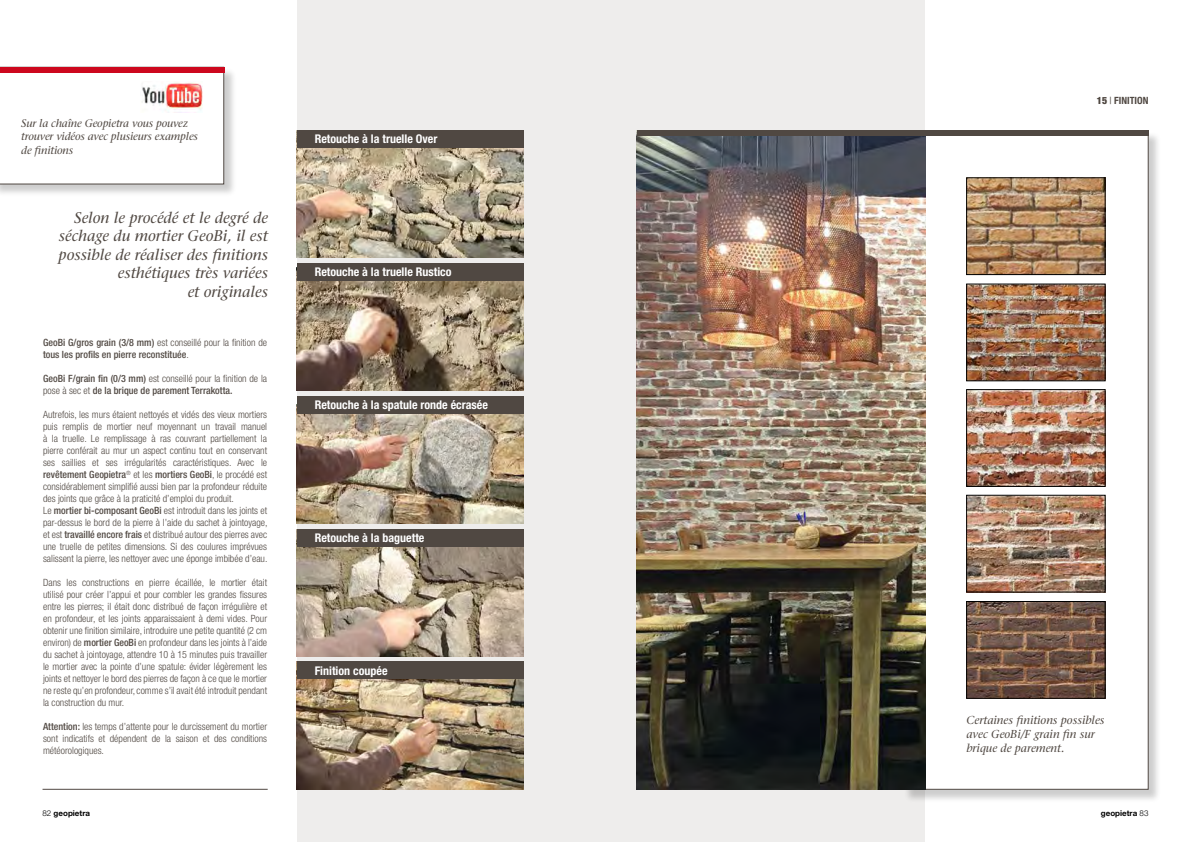
<style>
.page{position:relative;width:1191px;height:842px;background:#fff}
.page>*{position:absolute;margin:0;border:0;box-sizing:border-box;transform-origin:0 0}
.t1{font:italic 500 15.5px/18.6px "Stone Serif Std";color:#504842;text-align:right}
.t2{font:700 condensed 12px "Helvetica Neue LT Std";color:#fff}
.t3{font:italic 500 11.5px/14.1px "Stone Serif Std";color:#504842}
.t4{font:italic 500 11px/13.2px "Stone Serif Std";letter-spacing:-.01em;color:#504842}
.t5{font:300 condensed 10px/12px "Helvetica Neue LT Std";color:#504842;text-align:justify}
.t6{font:500 condensed 10px/12px "Helvetica Neue LT Std";color:#504842}
.t7{font:700 condensed 10px "Helvetica Neue LT Std";color:#504842}
.t8{font:700 8px "Helvetica Neue LT Std";color:#000}
.s1{font-weight:300}
.s2{font-weight:500}
.s3{font-weight:900}
.s4{font-weight:400}
</style>
<div class="page">
<div style="left:297px;top:0;width:627px;height:842px;background:#eeedec"></div>
<img style="left:297px;top:147px;width:226px;height:111px">
<img style="left:297px;top:280px;width:226px;height:111px">
<img style="left:297px;top:413px;width:226px;height:111px">
<img style="left:297px;top:546px;width:226px;height:111px">
<img style="left:297px;top:679px;width:226px;height:110px">
<div style="left:903px;top:131px;width:258px;height:671px;background:#000;opacity:.2"></div>
<div style="left:902px;top:130px;width:246px;height:659px;background:#fff"></div>
<img style="left:636px;top:136px;width:289px;height:653px">
<img style="left:968px;top:180px;width:135px;height:93px">
<div style="left:966px;top:178px;width:139px;height:97px;border:1px solid #000"></div>
<img style="left:968px;top:286px;width:135px;height:93px">
<div style="left:966px;top:284px;width:139px;height:97px;border:1px solid #000"></div>
<img style="left:968px;top:391px;width:135px;height:93px">
<div style="left:966px;top:389px;width:139px;height:97px;border:1px solid #000"></div>
<img style="left:968px;top:497px;width:135px;height:93px">
<div style="left:966px;top:495px;width:139px;height:97px;border:1px solid #000"></div>
<img style="left:968px;top:603px;width:135px;height:93px">
<div style="left:966px;top:601px;width:139px;height:97px;border:1px solid #000"></div>
<div style="left:636px;top:130px;width:512px;height:6px;background:#504842"></div>
<hr style="left:43px;top:789px;width:225px;height:1px;background:#504842">
<div style="left:0;top:68px;width:237px;height:129px;background:#000;opacity:.2"></div>
<svg style="left:0;top:73px;width:224px;height:111px"></svg>
<img style="left:141px;top:81px;width:62px;height:32px">
<div style="left:0;top:67px;width:224px;height:6px;background:#cd071e"></div>
<div style="left:297px;top:130px;width:226px;height:17px;background:#504842"></div>
<div style="left:297px;top:263px;width:226px;height:17px;background:#504842"></div>
<div style="left:297px;top:396px;width:226px;height:17px;background:#504842"></div>
<div style="left:297px;top:529px;width:226px;height:17px;background:#504842"></div>
<div style="left:297px;top:662px;width:226px;height:17px;background:#504842"></div>
<p class="t4" style="left:21px;top:116px;width:178px">Sur la chaîne Geopietra vous pouvez trouver vidéos avec plusieurs examples</p>
<p class="t4" style="left:21px;top:144px;width:54px">de finitions</p>
<h1 class="t1" style="left:59px;top:208px;width:211px">Selon le procédé et le degré de séchage du mortier GeoBi, il est possible de réaliser des finitions esthétiques très variées<br>et originales</h1>
<p class="t6" style="left:43px;top:336px;width:225px">GeoBi G/gros grain (3/8 mm) <span class="s1">est conseillé pour la finition de </span>tous les profils en pierre reconstituée<span class="s1">.</span></p>
<p class="t6" style="left:43px;top:372px;width:225px">GeoBi F/grain fin (0/3 mm) <span class="s1">est conseillé pour la finition de la pose à sec et</span> de la brique de parement Terrakotta.</p>
<p class="t5" style="left:43px;top:408px;width:226px;text-align:left">Autrefois, les murs étaient nettoyés et vidés des vieux mortiers puis remplis de mortier neuf moyennant un travail manuel à la truelle. Le remplissage à ras couvrant partiellement la pierre conférait au mur un aspect continu tout en conservant ses saillies et ses irrégularités caractéristiques. Avec le <span class="s2">revêtement Geopietra</span><sup>®</sup> et les <span class="s2">mortiers GeoBi</span>, le procédé est considérablement simplifié aussi bien par la profondeur réduite des joints que grâce à la praticité d’emploi du produit.<br>Le <span class="s2">mortier bi-composant GeoBi</span> est introduit dans les joints et par-dessus le bord de la pierre à l’aide du sachet à jointoyage, et est <span class="s2">travaillé encore frais</span> et distribué autour des pierres avec une truelle de petites dimensions. Si des coulures imprévues salissent la pierre, les nettoyer avec une éponge imbibée d’eau.</p>
<p class="t5" style="left:43px;top:576px;width:225px">Dans les constructions en pierre écaillée, le mortier était utilisé pour créer l’appui et pour combler les grandes fissures entre les pierres; il était donc distribué de façon irrégulière et en profondeur, et les joints apparaissaient à demi vides. Pour obtenir une finition similaire, introduire une petite quantité (2 cm environ) de <span class="s2">mortier GeoBi</span> en profondeur dans les joints à l’aide du sachet à jointoyage, attendre 10 à 15 minutes puis travailler le mortier avec la pointe d’une spatule: évider légèrement les joints et nettoyer le bord des pierres de façon à ce que le mortier ne reste qu’en profondeur, comme s’il avait été introduit pendant la construction du mur.</p>
<p class="t5" style="left:43px;top:720px;width:225px"><span class="s2">Attention:</span> les temps d’attente pour le durcissement du mortier sont indicatifs et dépendent de la saison et des conditions météorologiques.</p>
<p class="t2" style="left:315px;top:131px;width:124px">Retouche à la truelle Over</p>
<p class="t2" style="left:315px;top:264px;width:138px">Retouche à la truelle Rustico</p>
<p class="t2" style="left:315px;top:397px;width:175px">Retouche à la spatule ronde écrasée</p>
<p class="t2" style="left:315px;top:530px;width:111px">Retouche à la baguette</p>
<p class="t2" style="left:315px;top:663px;width:74px">Finition coupée</p>
<p class="t7" style="left:1096px;top:94px;width:53px"><span class="s3">15</span> <span class="s4">|</span> FINITION</p>
<p class="t3" style="left:966px;top:713px;width:140px">Certaines finitions possibles avec GeoBi/F grain fin sur brique de parement.</p>
<p class="t8" style="left:43px;top:808px;width:49px"><span class="s1">82</span> geopietra</p>
<p class="t8" style="left:1100px;top:808px;width:49px">geopietra <span class="s1">83</span></p>
</div>
